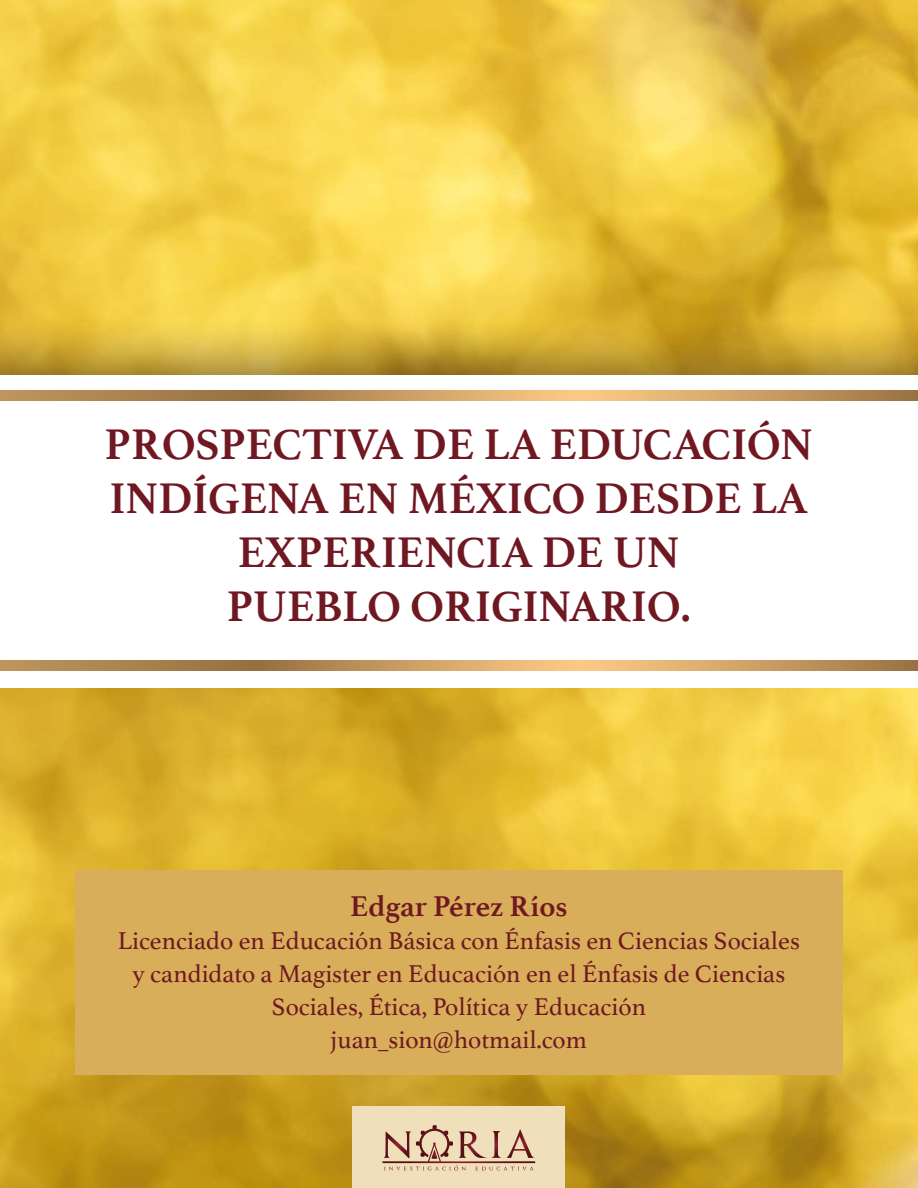
<style>
.page{position:relative;width:918px;height:1188px;background:#fff}
.page>*{position:absolute;margin:0;border:0;box-sizing:border-box;transform-origin:0 0}
.t1{font:700 45px/54px "Athelas";color:#701821;text-align:center}
.t2{font:700 30px "Athelas";color:#701821}
.t3{font:25.5px/33px "Athelas";color:#701821;text-align:center}
</style>
<div class="page">
<img style="left:0;top:0;width:918px;height:1188px">
<svg style="left:0;top:299px;width:918px;height:76px;background:#d4ae37"></svg>
<div style="left:0;top:375px;width:918px;height:312px;background:#fff"></div>
<svg style="left:0;top:391px;width:918px;height:9px;background:#c3975f"></svg>
<svg style="left:0;top:661px;width:918px;height:10px;background:#c3975f"></svg>
<div style="left:75px;top:870px;width:768px;height:205px;background:#d8ae5b"></div>
<div style="left:353px;top:1106px;width:212px;height:82px;background:#efdfbb"></div>
<svg style="left:383px;top:1125px;width:152px;height:46px"></svg>
<h1 class="t1" style="left:105px;top:416px;width:710px">PROSPECTIVA DE LA EDUCACIÓN<br>INDÍGENA EN MÉXICO DESDE LA<br>EXPERIENCIA DE UN<br>PUEBLO ORIGINARIO.</h1>
<p class="t2" style="left:350px;top:882px;width:219px">Edgar Pérez Ríos</p>
<p class="t3" style="left:118px;top:924px;width:684px">Licenciado en Educación Básica con Énfasis en Ciencias Sociales y candidato a Magister en Educación en el Énfasis de Ciencias Sociales, Ética, Política y Educación<br>juan_sion@hotmail.com</p>
</div>
